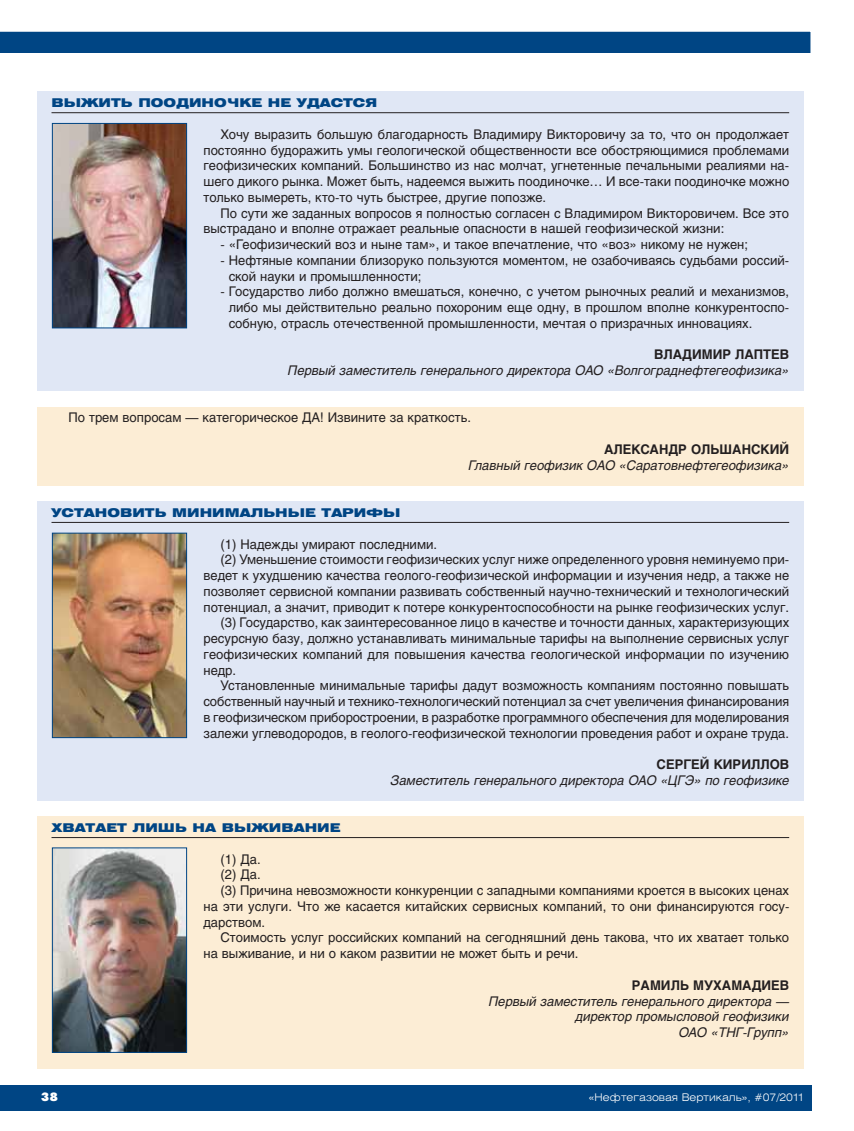
<style>
.page{position:relative;width:854px;height:1131px;background:#fff}
.page>*{position:absolute;margin:0;border:0;box-sizing:border-box;transform-origin:0 0}
.t1{font:13.2px/15.8px "Helios";color:#231f20;text-align:justify}
.t2{font:italic 13.2px/15.8px "Helios";color:#231f20;text-align:right}
.t3{font:700 13.2px "Helios";color:#231f20}
.t4{font:900 12px "Helios Ext";letter-spacing:.005em;color:#004584}
.t5{font:12px "Futura Futuris XC";color:#fff}
.t6{font:300 10.5px "Helios Ext";color:#fff}
</style>
<div class="page">
<div style="left:0;top:1085px;width:811px;height:25px;background:#004584"></div>
<div style="left:0;top:31px;width:811px;height:22px;background:#004584"></div>
<div style="left:37px;top:92px;width:766px;height:299px;background:#e0e7f5"></div>
<hr style="left:51px;top:112px;width:737px;height:1px;background:#231f20">
<div style="left:37px;top:407px;width:766px;height:78px;background:#fcedd5"></div>
<img style="left:54px;top:125px;width:131px;height:201px">
<div style="left:52px;top:123px;width:135px;height:205px;border:1px solid #004584"></div>
<div style="left:37px;top:816px;width:766px;height:252px;background:#fcedd5"></div>
<hr style="left:51px;top:837px;width:737px;height:1px;background:#231f20">
<img style="left:54px;top:849px;width:131px;height:201px">
<div style="left:52px;top:847px;width:135px;height:205px;border:1px solid #004584"></div>
<div style="left:37px;top:501px;width:766px;height:299px;background:#e0e7f5"></div>
<hr style="left:51px;top:522px;width:737px;height:1px;background:#231f20">
<img style="left:54px;top:535px;width:131px;height:201px">
<div style="left:52px;top:533px;width:135px;height:205px;border:1px solid #004584"></div>
<p class="t4" style="left:51px;top:98px;width:327px">ВЫЖИТЬ ПООДИНОЧКЕ НЕ УДАСТСЯ</p>
<p class="t1" style="left:203px;top:128px;width:587px;text-indent:17px">Хочу выразить большую благодарность Владимиру Викторовичу за то, что он продолжает постоянно будоражить умы геологической общественности все обостряющимися проблемами геофизических компаний. Большинство из нас молчат, угнетенные печальными реалиями на&shy;шего дикого рынка. Может быть, надеемся выжить поодиночке… И все-таки поодиночке можно только вымереть, кто-то чуть быстрее, другие попозже.</p>
<p class="t1" style="left:203px;top:206px;width:586px;text-indent:17px">По сути же заданных вопросов я полностью согласен с Владимиром Викторовичем. Все это выстрадано и вполне отражает реальные опасности в нашей геофизической жизни:</p>
<p class="t1" style="left:220px;top:238px;width:528px">- «Геофизический воз и ныне там», и такое впечатление, что «воз» никому не нужен;</p>
<p class="t1" style="left:228px;top:254px;width:561px;text-indent:-8px">- Нефтяные компании близоруко пользуются моментом, не озабочиваясь судьбами россий&shy;ской науки и промышленности;</p>
<p class="t1" style="left:228px;top:285px;width:561px;text-indent:-8px">- Государство либо должно вмешаться, конечно, с учетом рыночных реалий и механизмов, либо мы действительно реально похороним еще одну, в прошлом вполне конкурентоспо&shy;собную, отрасль отечественной промышленности, мечтая о призрачных инновациях.</p>
<p class="t3" style="left:653px;top:350px;width:136px">ВЛАДИМИР ЛАПТЕВ</p>
<p class="t2" style="left:288px;top:364px;width:502px">Первый заместитель генерального директора ОАО «Волгограднефтегеофизика»</p>
<p class="t1" style="left:68px;top:411px;width:404px">По трем вопросам — категорическое ДА! Извините за краткость.</p>
<p class="t3" style="left:603px;top:444px;width:186px">АЛЕКСАНДР ОЛЬШАНСКИЙ</p>
<p class="t2" style="left:468px;top:458px;width:322px">Главный геофизик ОАО «Саратовнефтегеофизика»</p>
<p class="t4" style="left:51px;top:508px;width:350px">УСТАНОВИТЬ МИНИМАЛЬНЫЕ ТАРИФЫ</p>
<p class="t1" style="left:220px;top:537px;width:218px">(1) Надежды умирают последними.</p>
<p class="t1" style="left:220px;top:553px;width:569px">(2) Уменьшение стоимости геофизических услуг ниже определенного уровня неминуемо при-</p>
<p class="t1" style="left:203px;top:569px;width:587px">ведет к ухудшению качества геолого-геофизической информации и изучения недр, а также не</p>
<p class="t1" style="left:203px;top:584px;width:587px">позволяет сервисной компании развивать собственный научно-технический и технологический</p>
<p class="t1" style="left:203px;top:600px;width:586px">потенциал, а значит, приводит к потере конкурентоспособности на рынке геофизических услуг.</p>
<p class="t1" style="left:220px;top:616px;width:570px">(3) Государство, как заинтересованное лицо в качестве и точности данных, характеризующих</p>
<p class="t1" style="left:203px;top:632px;width:587px">ресурсную базу, должно устанавливать минимальные тарифы на выполнение сервисных услуг</p>
<p class="t1" style="left:203px;top:647px;width:587px">геофизических компаний для повышения качества геологической информации по изучению</p>
<p class="t1" style="left:203px;top:663px;width:34px">недр.</p>
<p class="t1" style="left:220px;top:679px;width:570px">Установленные минимальные тарифы дадут возможность компаниям постоянно повышать</p>
<p class="t1" style="left:203px;top:695px;width:587px">собственный научный и технико-технологический потенциал за счет увеличения финансирования</p>
<p class="t1" style="left:203px;top:710px;width:587px">в геофизическом приборостроении, в разработке программного обеспечения для моделирования</p>
<p class="t1" style="left:203px;top:726px;width:587px">залежи углеводородов, в геолого-геофизической технологии проведения работ и охране труда.</p>
<p class="t3" style="left:656px;top:759px;width:134px">СЕРГЕЙ КИРИЛЛОВ</p>
<p class="t2" style="left:390px;top:773px;width:400px">Заместитель генерального директора ОАО «ЦГЭ» по геофизике</p>
<p class="t4" style="left:51px;top:823px;width:290px">ХВАТАЕТ ЛИШЬ НА ВЫЖИВАНИЕ</p>
<p class="t1" style="left:220px;top:852px;width:42px">(1) Да.</p>
<p class="t1" style="left:220px;top:868px;width:42px">(2) Да.</p>
<p class="t1" style="left:220px;top:884px;width:569px">(3) Причина невозможности конкуренции с западными компаниями кроется в высоких ценах</p>
<p class="t1" style="left:203px;top:899px;width:587px">на эти услуги. Что же касается китайских сервисных компаний, то они финансируются госу-</p>
<p class="t1" style="left:203px;top:915px;width:63px">дарством.</p>
<p class="t1" style="left:220px;top:931px;width:570px">Стоимость услуг российских компаний на сегодняшний день такова, что их хватает только</p>
<p class="t1" style="left:203px;top:947px;width:376px">на выживание, и ни о каком развитии не может быть и речи.</p>
<p class="t3" style="left:631px;top:980px;width:159px">РАМИЛЬ МУХАМАДИЕВ</p>
<p class="t2" style="left:488px;top:994px;width:301px">Первый заместитель генерального директора — директор промысловой геофизики<br>ОАО «ТНГ-Групп»</p>
<p class="t5" style="left:41px;top:1092px;width:18px">38</p>
<p class="t6" style="left:588px;top:1092px;width:216px">«Нефтегазовая Вертикаль», #07/2011</p>
</div>
